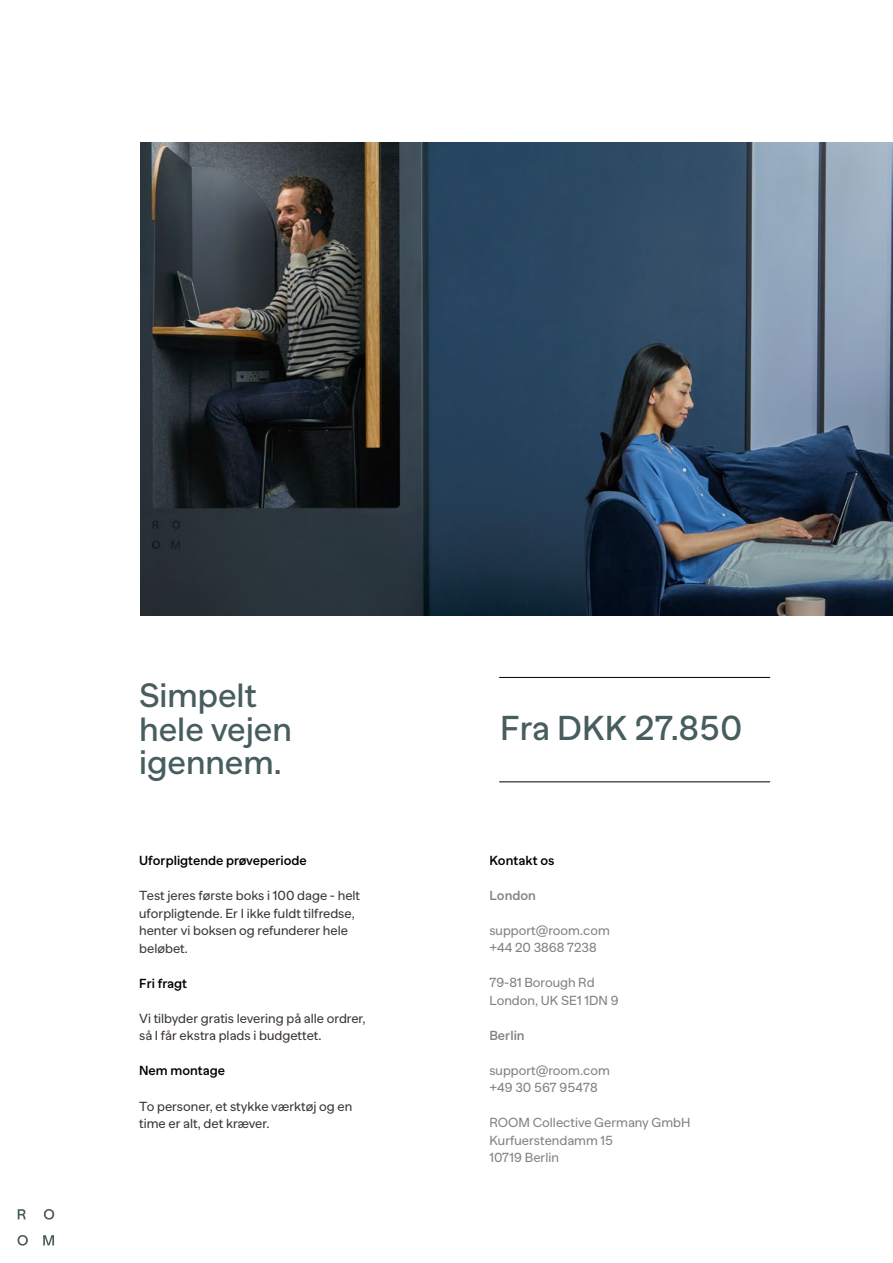
<style>
.page{position:relative;width:893px;height:1263px;background:#fff}
.page>*{position:absolute;margin:0;border:0;box-sizing:border-box;transform-origin:0 0}
.t1{font:500 34.5px "Banana Grotesk";color:#485d5d}
.t2{font:500 33.6px/33.6px "Banana Grotesk";color:#485d5d}
.t3{font:13.2px/17.5px "Banana Grotesk";color:#3c3633}
.t4{font:13.2px/17.5px "Banana Grotesk";color:#808285}
.t5{font:600 13.2px "Banana Grotesk";color:#000}
.t6{font:600 13.2px "Banana Grotesk";color:#808285}
</style>
<div class="page">
<img style="left:140px;top:143px;width:753px;height:472px">
<svg style="left:44px;top:1209px;width:10px;height:10px"></svg>
<svg style="left:18px;top:1209px;width:8px;height:10px"></svg>
<svg style="left:18px;top:1235px;width:10px;height:10px"></svg>
<svg style="left:43px;top:1235px;width:11px;height:10px"></svg>
<hr style="left:499px;top:677px;width:271px;height:1px;background:#000">
<hr style="left:499px;top:781px;width:271px;height:1px;background:#000">
<h2 class="t2" style="left:139px;top:680px;width:154px">Simpelt hele vejen igennem.</h2>
<p class="t5" style="left:139px;top:853px;width:169px">Uforpligtende prøveperiode</p>
<p class="t3" style="left:139px;top:887px;width:223px">Test jeres første boks i 100 dage - helt uforpligtende. Er I ikke fuldt tilfredse, henter vi boksen og refunderer hele beløbet.</p>
<p class="t5" style="left:139px;top:976px;width:50px">Fri fragt</p>
<p class="t3" style="left:139px;top:1010px;width:228px">Vi tilbyder gratis levering på alle ordrer, så I får ekstra plads i budgettet.</p>
<p class="t5" style="left:139px;top:1063px;width:87px">Nem montage</p>
<p class="t3" style="left:139px;top:1097px;width:215px">To personer, et stykke værktøj og en time er alt, det kræver.</p>
<h1 class="t1" style="left:500px;top:708px;width:244px">Fra DKK 27.850</h1>
<p class="t5" style="left:489px;top:852px;width:67px">Kontakt os</p>
<p class="t6" style="left:489px;top:887px;width:48px">London</p>
<p class="t4" style="left:489px;top:921px;width:122px">support@room.com +44 20 3868 7238</p>
<p class="t4" style="left:489px;top:974px;width:131px">79-81 Borough Rd<br>London, UK SE1 1DN 9</p>
<p class="t6" style="left:489px;top:1027px;width:37px">Berlin</p>
<p class="t4" style="left:489px;top:1062px;width:122px">support@room.com +49 30 567 95478</p>
<p class="t4" style="left:489px;top:1114px;width:203px">ROOM Collective Germany GmbH<br>Kurfuerstendamm 15<br>10719 Berlin</p>
</div>
